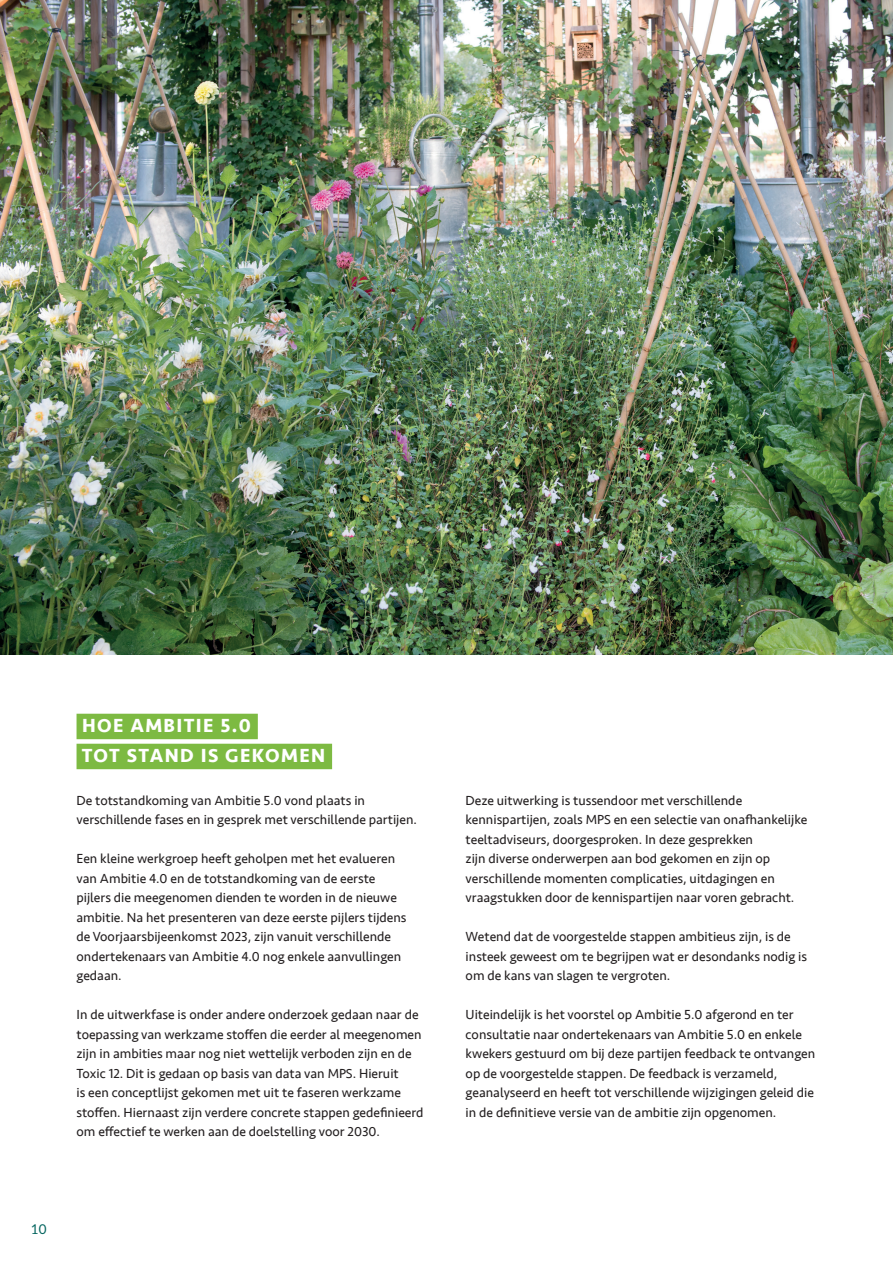
<style>
.page{position:relative;width:893px;height:1263px;background:#fff}
.page>*{position:absolute;margin:0;border:0;box-sizing:border-box;transform-origin:0 0}
.t1{font:700 19.5px/30px "Seravek";letter-spacing:.07em;color:#fff}
.t2{font:13.5px/19.5px "Seravek";color:#231f20}
.t3{font:13.5px "Aleo";color:#066660}
</style>
<div class="page">
<div style="left:77px;top:714px;width:181px;height:25px;background:#7dba42"></div>
<div style="left:77px;top:744px;width:255px;height:25px;background:#7dba42"></div>
<img style="left:0;top:0;width:893px;height:655px">
<h1 class="t1" style="left:82px;top:711px;width:245px">HOE AMBITIE 5.0<br>TOT STAND IS GEKOMEN</h1>
<p class="t2" style="left:77px;top:790px;width:342px">De totstandkoming van Ambitie 5.0 vond plaats in verschillende fases en in gesprek met verschillende partijen.</p>
<p class="t2" style="left:77px;top:849px;width:332px">Een kleine werkgroep heeft geholpen met het evalueren van Ambitie 4.0 en de totstandkoming van de eerste pijlers die meegenomen dienden te worden in de nieuwe ambitie. Na het presenteren van deze eerste pijlers tijdens de Voorjaarsbijeenkomst 2023, zijn vanuit verschillende ondertekenaars van Ambitie 4.0 nog enkele aanvullingen gedaan.</p>
<p class="t2" style="left:77px;top:1005px;width:348px">In de uitwerkfase is onder andere onderzoek gedaan naar de toepassing van werkzame stoffen die eerder al meegenomen zijn in ambities maar nog niet wettelijk verboden zijn en de Toxic 12. Dit is gedaan op basis van data van MPS. Hieruit<br>is een conceptlijst gekomen met uit te faseren werkzame stoffen. Hiernaast zijn verdere concrete stappen gedefinieerd om effectief te werken aan de doelstelling voor 2030.</p>
<p class="t3" style="left:31px;top:1219px;width:17px">10</p>
<p class="t2" style="left:466px;top:790px;width:343px">Deze uitwerking is tussendoor met verschillende kennispartijen, zoals MPS en een selectie van onafhankelijke teeltadviseurs, doorgesproken. In deze gesprekken<br>zijn diverse onderwerpen aan bod gekomen en zijn op verschillende momenten complicaties, uitdagingen en vraagstukken door de kennispartijen naar voren gebracht.</p>
<p class="t2" style="left:466px;top:927px;width:343px">Wetend dat de voorgestelde stappen ambitieus zijn, is de insteek geweest om te begrijpen wat er desondanks nodig is om de kans van slagen te vergroten.</p>
<p class="t2" style="left:466px;top:1005px;width:351px">Uiteindelijk is het voorstel op Ambitie 5.0 afgerond en ter consultatie naar ondertekenaars van Ambitie 5.0 en enkele kwekers gestuurd om bij deze partijen feedback te ontvangen op de voorgestelde stappen. De feedback is verzameld, geanalyseerd en heeft tot verschillende wijzigingen geleid die in de definitieve versie van de ambitie zijn opgenomen.</p>
</div>
